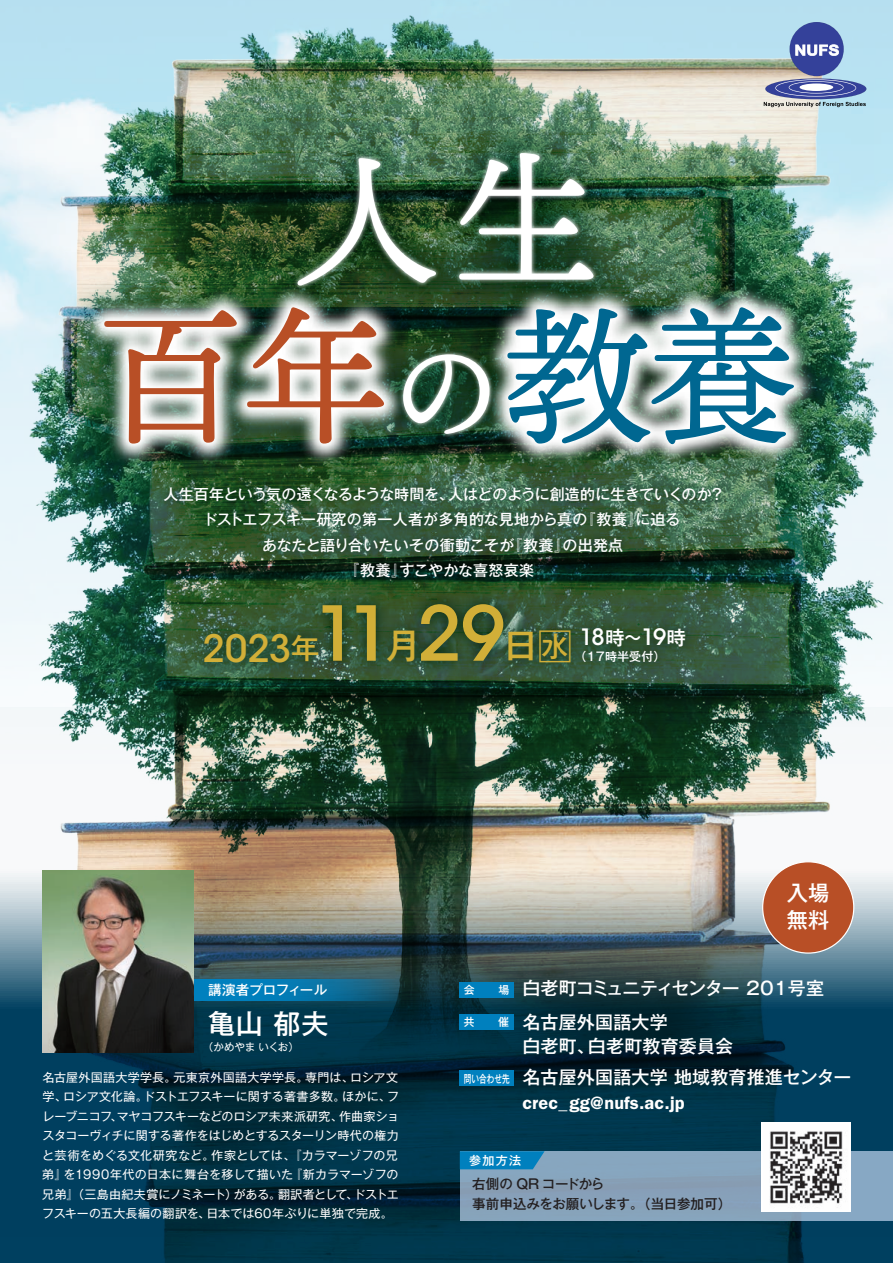
<style>
.page{position:relative;width:893px;height:1263px;background:#fff}
.page>*{position:absolute;margin:0;border:0;box-sizing:border-box;transform-origin:0 0}
.t1{font:149.4px/156.3px "Ten Mincho Text";color:#fff;text-align:center}
.t2{font:500 75px "ITC Avant Garde Std";color:#d2af38}
.t3{font:500 37.5px "ITC Avant Garde Std";color:#d2af38}
.t4{font:500 35.1px "Gothic MB101 Pro";color:#d2af38}
.t5{font:500 28.5px "Gothic MB101 Pro";color:#d2af38}
.t6{font:500 27px "Gothic MB101 Pro";color:#fff}
.t7{font:500 22.35px "ITC Avant Garde Std";color:#fff}
.t8{font:500 21.3px/27px "Gothic MB101 Pro";color:#fff}
.t9{font:500 19.5px "Gothic MB101 Pro";color:#fff}
.t10{font:500 18px/33px "Gothic MB101 Pro";letter-spacing:.01em;color:#fff}
.t11{font:600 18px "ITC Franklin Gothic Std";letter-spacing:.01em;color:#fff}
.t12{font:500 15px/25.5px "Gothic MB101 Pro";color:#fff}
.t13{font:500 15px "Gothic MB101 Pro";letter-spacing:-.04em;color:#fff}
.t14{font:500 13.5px/19.5px "Gothic MB101 Pro";letter-spacing:-.015em;color:#231f20}
.t15{font:500 13.5px "Gothic MB101 Pro";letter-spacing:-.005em;color:#fff}
.t16{font:12px/19.5px "Gothic MB101 Pro";letter-spacing:.01em;color:#fff}
.t17{font:12px "Gothic MB101 Pro";letter-spacing:-.02em;color:#fff}
.t18{font:12px "Gothic MB101 Pro";letter-spacing:.03em;color:#fff}
.t19{font:500 12px "Gothic MB101 Pro";letter-spacing:.01em;color:#fff}
.t20{font:500 10.95px "Gothic MB101 Pro";letter-spacing:.01em;color:#fff;scale:.7 1}
.t21{font:500 10.95px "Gothic MB101 Pro";letter-spacing:.01em;color:#fff}
.t22{font:10.5px "Gothic MB101 Pro";letter-spacing:-.015em;color:#fff}
.s1{color:#b84f26}
.s2{font-size:114.3px}
.s3{color:#006791}
.s4{font-size:33.15px}
</style>
<div class="page">
<svg style="left:0;top:1236px;width:893px;height:27px;background:#003951"></svg>
<img style="left:0;top:0;width:893px;height:1236px">
<img style="left:295px;top:661px;width:297px;height:39px">
<img style="left:183px;top:661px;width:157px;height:30px">
<img style="left:560px;top:661px;width:146px;height:22px">
<img style="left:24px;top:85px;width:850px;height:576px">
<img style="left:89px;top:139px;width:712px;height:458px">
<div style="left:460px;top:1151px;width:433px;height:69px;background:#87a4bc"></div>
<svg style="left:460px;top:1151px;width:85px;height:18px;background:#0b83be"></svg>
<div style="left:763px;top:862px;width:91px;height:91px;background:#b84f26;border-radius:50%"></div>
<div style="left:460px;top:1070px;width:54px;height:16px;background:#0080be"></div>
<div style="left:459px;top:982px;width:55px;height:15px;background:#0080be"></div>
<div style="left:459px;top:1014px;width:55px;height:16px;background:#0080be"></div>
<div style="left:761px;top:1122px;width:89px;height:90px;background:#fff"></div>
<img style="left:770px;top:1131px;width:73px;height:77px">
<svg style="left:193px;top:980px;width:205px;height:20px;background:#0973a5"></svg>
<img style="left:43px;top:870px;width:150px;height:183px">
<svg style="left:764px;top:22px;width:102px;height:85px;background:#8b9fc3"></svg>
<h1 class="t1" style="left:96px;top:147px;width:703px">人生<br><span class="s1">百年</span><span class="s2">の</span><span class="s3">教養</span></h1>
<p class="t13" style="left:163px;top:481px;width:292px">人生百年という気の遠くなるような時間を、</p>
<p class="t12" style="left:448px;top:479px;width:278px">人はどのように創造的に生きていくのか?</p>
<p class="t12" style="left:562px;top:505px;width:62px;text-indent:-360px">ドストエフスキー研究の第一人者が多角的な見地から真の<br>の出発点</p>
<p class="t12" style="left:581px;top:505px;width:64px">『教養』</p>
<p class="t12" style="left:635px;top:505px;width:46px">に迫る</p>
<p class="t12" style="left:507px;top:530px;width:64px">『教養』</p>
<p class="t12" style="left:399px;top:530px;width:136px;text-indent:-137px">あなたと語り合いたいその衝動こそが<br>すこやかな喜怒哀楽</p>
<p class="t12" style="left:344px;top:556px;width:64px">『教養』</p>
<h2 class="t2" style="left:315px;top:587px;width:192px">11 29</h2>
<h3 class="t4" style="left:503px;top:617px;width:70px">日<span class="s4">水</span></h3>
<h3 class="t4" style="left:386px;top:617px;width:37px">月</h3>
<h3 class="t3" style="left:202px;top:625px;width:90px">2023</h3>
<h3 class="t5" style="left:291px;top:624px;width:30px">年</h3>
<h3 class="t7" style="left:580px;top:623px;width:26px">18</h3>
<h3 class="t7" style="left:641px;top:623px;width:26px">19</h3>
<h3 class="t9" style="left:605px;top:622px;width:39px">時～</h3>
<h3 class="t9" style="left:667px;top:622px;width:21px">時</h3>
<p class="t19" style="left:574px;top:647px;width:93px">（17時半受付(</p>
<h3 class="t8" style="left:787px;top:877px;width:44px">入場無料</h3>
<p class="t15" style="left:208px;top:979px;width:121px">講演者プロフィール</p>
<h3 class="t6" style="left:208px;top:1002px;width:122px">亀山郁夫</h3>
<p class="t22" style="left:203px;top:1039px;width:97px">（かめやまいくお(</p>
<p class="t16" style="left:43px;top:1066px;width:135px">名古屋外国語大学学長。</p>
<p class="t16" style="left:173px;top:1066px;width:136px">元東京外国語大学学長。</p>
<p class="t16" style="left:305px;top:1066px;width:50px">専門は、</p>
<p class="t16" style="left:350px;top:1066px;width:49px">ロシア文</p>
<p class="t16" style="left:143px;top:1085px;width:204px">ドストエフスキーに関する著書多数。</p>
<p class="t16" style="left:42px;top:1085px;width:26px">学、</p>
<p class="t16" style="left:63px;top:1085px;width:86px">ロシア文化論。</p>
<p class="t16" style="left:342px;top:1085px;width:50px">ほかに、</p>
<p class="t16" style="left:387px;top:1085px;width:13px">フ</p>
<p class="t17" style="left:42px;top:1106px;width:302px">レーブニコフマヤコフスキーなどのロシア未来派研究、</p>
<p class="t16" style="left:111px;top:1105px;width:13px">、</p>
<p class="t16" style="left:42px;top:1124px;width:358px">スタコーヴィチに関する著作をはじめとするスターリン時代の権力</p>
<p class="t16" style="left:211px;top:1144px;width:188px">作家としては、『カラマーゾフの兄</p>
<p class="t16" style="left:339px;top:1105px;width:62px">作曲家ショ</p>
<p class="t16" style="left:42px;top:1144px;width:174px">と芸術をめぐる文化研究など。</p>
<p class="t16" style="left:290px;top:1163px;width:110px">『新カラマーゾフの</p>
<p class="t18" style="left:64px;top:1165px;width:231px">を1990年代の日本に舞台を移して描いた</p>
<p class="t16" style="left:42px;top:1163px;width:26px">弟』</p>
<p class="t16" style="left:206px;top:1183px;width:188px;text-indent:-164px">兄弟』（三島由紀夫賞にノミネート）<br>日本では60年ぶりに単独で完成。</p>
<p class="t16" style="left:234px;top:1183px;width:49px">がある。</p>
<p class="t16" style="left:278px;top:1183px;width:81px">翻訳者として、</p>
<p class="t16" style="left:353px;top:1183px;width:47px">ドストエ</p>
<p class="t16" style="left:42px;top:1202px;width:169px">フスキーの五大長編の翻訳を、</p>
<p class="t21" style="left:464px;top:980px;width:23px">会　</p>
<p class="t21" style="left:464px;top:1013px;width:23px">共　</p>
<p class="t21" style="left:498px;top:980px;width:12px">場</p>
<p class="t21" style="left:498px;top:1013px;width:12px">催</p>
<p class="t20" style="left:464px;top:1069px;width:67px">問い合わせ先</p>
<h3 class="t10" style="left:522px;top:970px;width:303px">白老町コミュニティセンター 201号室名古屋外国語大学</h3>
<h3 class="t10" style="left:588px;top:1027px;width:147px">白老町教育委員会</h3>
<h3 class="t10" style="left:522px;top:1027px;width:74px">白老町、</h3>
<h3 class="t10" style="left:522px;top:1058px;width:330px">名古屋外国語大学地域教育推進センター</h3>
<h3 class="t11" style="left:522px;top:1092px;width:164px">crec_gg@nufs.ac j p.</h3>
<p class="t19" style="left:469px;top:1150px;width:53px">参加方法</p>
<p class="t14" style="left:472px;top:1172px;width:261px">右側の QR コードから<br>事前申込みをお願いします。（当日参加可(</p>
</div>
